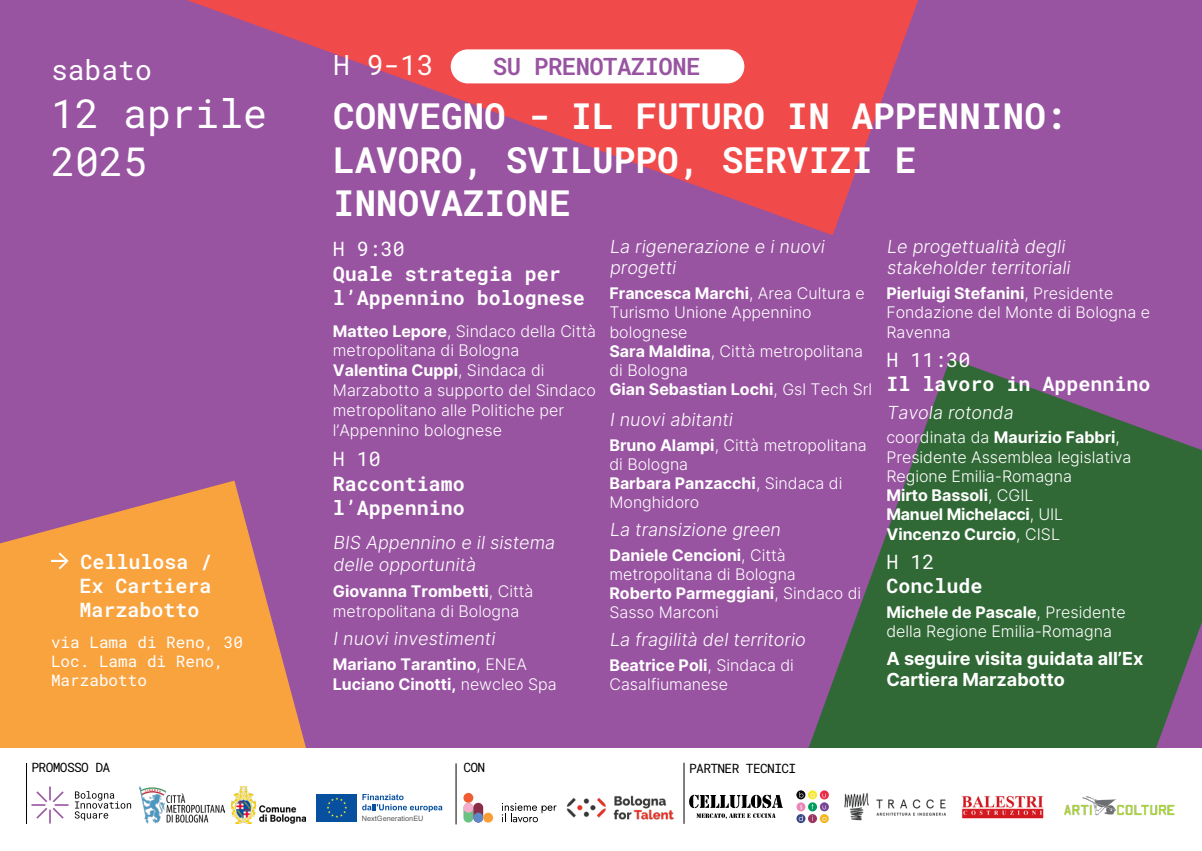
<style>
.page{position:relative;width:1202px;height:851px;background:#fff}
.page>*{position:absolute;margin:0;border:0;box-sizing:border-box;transform-origin:0 0}
.t1{font:40px/48px "Roboto Mono";color:#fff}
.t2{font:700 36px/43.2px "Roboto Mono";color:#fff}
.t3{font:28px "Roboto Mono";color:#fff}
.t4{font:600 24px "Roboto Mono";letter-spacing:-.025em;color:#9853a1}
.t5{font:700 20px/24.6px "Roboto Mono";color:#fff}
.t6{font:600 20px/24px "Roboto Mono";color:#fff;text-align:justify}
.t7{font:20px "Roboto Mono";color:#fff}
.t8{font:300 18px/21.6px "Inter";color:#fff}
.t9{font:700 18px/21.6px "Inter";color:#fff}
.t10{font:300 16px/19.2px "Inter";color:#fff}
.t11{font:700 16px/19.8px "Inter";color:#fff}
.t12{font:16px/19.2px "Roboto Mono";color:#fff}
.t13{font:13px "Roboto Mono";letter-spacing:-.05em;color:#000}
.t14{font:7.4px "Arial";color:#585a5b}
.s1{font-weight:700}
.s2{font-weight:300}
</style>
<div class="page">
<div style="left:0;top:0;width:1202px;height:850px;background:#9853a1"></div>
<svg style="left:0;top:480px;width:306px;height:268px;fill:#f9a33f"></svg>
<svg style="left:808px;top:358px;width:394px;height:390px;fill:#316936"></svg>
<svg style="left:187px;top:0;width:731px;height:235px"></svg>
<svg style="left:51px;top:552px;width:18px;height:17px"></svg>
<div style="left:451px;top:49px;width:293px;height:34px;background:#fff;border-radius:17px"></div>
<div style="left:0;top:748px;width:1202px;height:102px;background:#fff"></div>
<div style="left:463px;top:802px;width:10px;height:20px;background:#69c184;border-radius:5px"></div>
<svg style="left:463px;top:792px;width:10px;height:10px"></svg>
<div style="left:463px;top:802px;width:10px;height:10px;background:#f6adcd;border-radius:50%"></div>
<div style="left:473px;top:802px;width:10px;height:20px;background:#892d49;border-radius:5px"></div>
<div style="left:473px;top:812px;width:10px;height:10px;background:#5f89c7;border-radius:50%"></div>
<div style="left:483px;top:812px;width:10px;height:10px;background:#f99d34;border-radius:50%"></div>
<svg style="left:502px;top:802px;width:55px;height:20px"></svg>
<img style="left:566px;top:795px;width:108px;height:25px">
<hr style="left:456px;top:763px;width:1px;height:61px;background:#000">
<svg style="left:808px;top:813px;width:9px;height:10px"></svg>
<svg style="left:808px;top:802px;width:9px;height:9px"></svg>
<svg style="left:796px;top:802px;width:10px;height:9px"></svg>
<div style="left:820px;top:790px;width:9px;height:9px;background:#eb2c46;border-radius:50%"></div>
<svg style="left:820px;top:813px;width:9px;height:10px"></svg>
<svg style="left:808px;top:790px;width:9px;height:9px"></svg>
<svg style="left:796px;top:790px;width:9px;height:9px"></svg>
<svg style="left:796px;top:814px;width:9px;height:9px"></svg>
<svg style="left:820px;top:793px;width:9px;height:27px"></svg>
<svg style="left:810px;top:793px;width:4px;height:4px"></svg>
<svg style="left:799px;top:792px;width:4px;height:5px"></svg>
<svg style="left:799px;top:815px;width:4px;height:6px"></svg>
<hr style="left:684px;top:762px;width:1px;height:61px;background:#000">
<img style="left:844px;top:793px;width:102px;height:28px">
<img style="left:961px;top:795px;width:83px;height:24px">
<svg style="left:689px;top:794px;width:94px;height:24px"></svg>
<img style="left:1064px;top:796px;width:111px;height:20px">
<img style="left:139px;top:786px;width:85px;height:37px">
<img style="left:232px;top:786px;width:73px;height:37px">
<hr style="left:26px;top:762px;width:1px;height:61px;background:#000">
<svg style="left:316px;top:821px;width:41px;height:1px"></svg>
<div style="left:316px;top:793px;width:41px;height:28px;background:#06509f"></div>
<svg style="left:327px;top:797px;width:20px;height:20px"></svg>
<svg style="left:362px;top:794px;width:80px;height:17px"></svg>
<svg style="left:75px;top:791px;width:56px;height:29px"></svg>
<svg style="left:32px;top:786px;width:37px;height:37px"></svg>
<h3 class="t3" style="left:51px;top:51px;width:102px">sabato</h3>
<h1 class="t1" style="left:51px;top:89px;width:217px">12 aprile<br>2025</h1>
<p class="t6" style="left:79px;top:549px;width:135px">Cellulosa / Ex Cartiera Marzabotto</p>
<p class="t12" style="left:51px;top:632px;width:194px">via Lama di Reno, 30<br>Loc. Lama di Reno,<br>Marzabotto</p>
<h3 class="t3" style="left:333px;top:46px;width:102px">H 9-13</h3>
<h3 class="t4" style="left:493px;top:50px;width:209px">SU PRENOTAZIONE</h3>
<h2 class="t2" style="left:333px;top:94px;width:736px">CONVEGNO - IL FUTURO IN APPENNINO:<br>LAVORO, SVILUPPO, SERVIZI E<br>INNOVAZIONE</h2>
<p class="t7" style="left:333px;top:235px;width:73px">H 9:30</p>
<p class="t5" style="left:333px;top:261px;width:254px">Quale strategia per l’Appennino bolognese</p>
<p class="t10" style="left:333px;top:320px;width:265px;line-height:19.8px"><span class="s1">Matteo Lepore</span>, Sindaco della Città metropolitana di Bologna<br><span class="s1">Valentina Cuppi</span>, Sindaca di<br>Marzabotto a supporto del Sindaco metropolitano alle Politiche per l’Appennino bolognese</p>
<p class="t7" style="left:333px;top:445px;width:49px">H 10</p>
<p class="t5" style="left:333px;top:470px;width:133px">Raccontiamo l’Appennino</p>
<p class="t8" style="left:333px;top:531px;width:227px;line-height:22.2px">BIS Appennino e il sistema delle opportunità</p>
<p class="t10" style="left:333px;top:580px;width:202px;line-height:19.8px"><span class="s1">Giovanna Trombetti</span>, Città metropolitana di Bologna</p>
<p class="t8" style="left:333px;top:626px;width:167px">I nuovi investimenti</p>
<p class="t11" style="left:333px;top:653px;width:225px">Mariano Tarantino<span class="s2">, ENEA<br></span>Luciano Cinotti, <span class="s2">newcleo Spa</span></p>
<p class="t8" style="left:886px;top:235px;width:189px">Le progettualità degli stakeholder territoriali</p>
<p class="t10" style="left:886px;top:283px;width:265px"><span class="s1">Pierluigi Stefanini</span>, Presidente<br>Fondazione del Monte di Bologna e<br>Ravenna</p>
<p class="t7" style="left:886px;top:346px;width:85px">H 11:30</p>
<p class="t5" style="left:886px;top:371px;width:265px">Il lavoro in Appennino</p>
<p class="t8" style="left:886px;top:401px;width:132px">Tavola rotonda</p>
<p class="t10" style="left:886px;top:427px;width:247px">coordinata da <span class="s1">Maurizio Fabbri</span>,<br>Presidente Assemblea legislativa<br>Regione Emilia-Romagna<br><span class="s1">Mirto Bassoli</span>, CGIL<br><span class="s1">Manuel Michelacci</span>, UIL<br><span class="s1">Vincenzo Curcio</span>, CISL</p>
<p class="t7" style="left:886px;top:548px;width:49px">H 12</p>
<p class="t5" style="left:886px;top:573px;width:97px">Conclude</p>
<p class="t10" style="left:886px;top:602px;width:241px"><span class="s1">Michele de Pascale</span>, Presidente della Regione Emilia-Romagna</p>
<p class="t9" style="left:886px;top:646px;width:259px">A seguire visita guidata all’Ex<br>Cartiera Marzabotto</p>
<p class="t8" style="left:609px;top:235px;width:220px">La rigenerazione e i nuovi progetti</p>
<p class="t10" style="left:609px;top:283px;width:264px"><span class="s1">Francesca Marchi</span>, Area Cultura e<br>Turismo Unione Appennino bolognese<br><span class="s1">Sara Maldina</span>, Città metropolitana di Bologna<br><span class="s1">Gian Sebastian Lochi</span>, Gsl Tech Srl</p>
<p class="t8" style="left:609px;top:408px;width:128px">I nuovi abitanti</p>
<p class="t10" style="left:609px;top:435px;width:259px"><span class="s1">Bruno Alampi</span>, Città metropolitana di Bologna<br><span class="s1">Barbara Panzacchi</span>, Sindaca di<br>Monghidoro</p>
<p class="t8" style="left:609px;top:518px;width:176px">La transizione green</p>
<p class="t10" style="left:609px;top:544px;width:253px"><span class="s1">Daniele Cencioni</span>, Città metropolitana di Bologna<br><span class="s1">Roberto Parmeggiani</span>, Sindaco di<br>Sasso Marconi</p>
<p class="t8" style="left:609px;top:628px;width:201px">La fragilità del territorio</p>
<p class="t10" style="left:609px;top:654px;width:186px"><span class="s1">Beatrice Poli</span>, Sindaca di<br>Casalfiumanese</p>
<p class="t13" style="left:32px;top:758px;width:80px">PROMOSSO DA</p>
<p class="t13" style="left:463px;top:758px;width:23px">CON</p>
<p class="t13" style="left:689px;top:759px;width:109px">PARTNER TECNICI</p>
<p class="t14" style="left:362px;top:813px;width:63px">NextGenerationEU</p>
</div>
